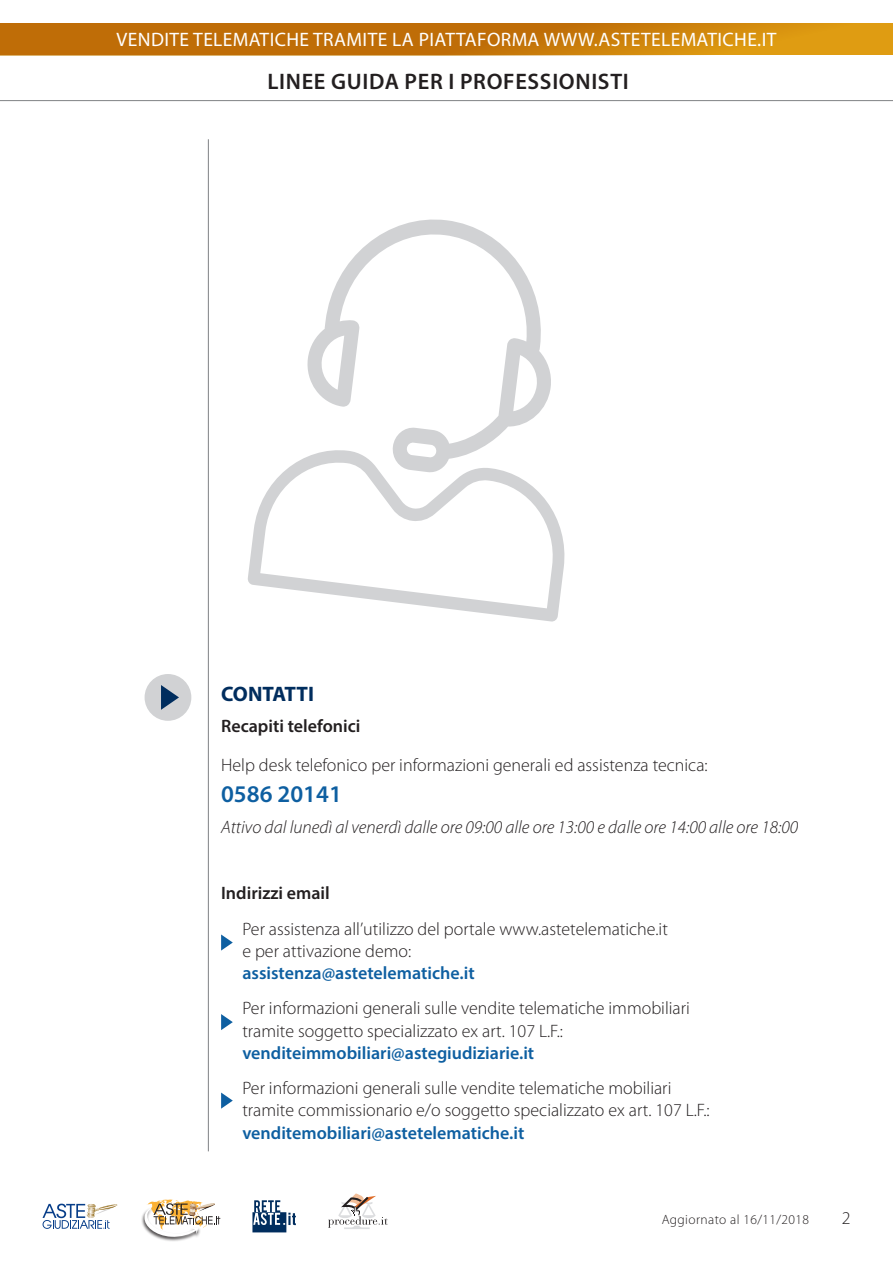
<style>
.page{position:relative;width:893px;height:1263px;background:#fff}
.page>*{position:absolute;margin:0;border:0;box-sizing:border-box;transform-origin:0 0}
.t1{font:600 24px "Myriad Pro";color:#0e5fa1}
.t2{font:600 22.5px "Myriad Pro";letter-spacing:.03em;color:#231f20}
.t3{font:700 21px "Myriad Pro";color:#002d5e}
.t4{font:19.5px "Myriad Pro";letter-spacing:.02em;color:#fff}
.t5{font:300 18px "Myriad Pro";color:#231f20}
.t6{font:600 18px "Myriad Pro";color:#0e5fa1}
.t7{font:italic 300 18px "Myriad Pro";color:#231f20}
.t8{font:600 18px "Myriad Pro";color:#231f20}
.t9{font:300 13.5px "Myriad Pro";letter-spacing:.03em;color:#231f20}
</style>
<div class="page">
<svg style="left:43px;top:1203px;width:74px;height:26px"></svg>
<svg style="left:328px;top:1193px;width:60px;height:36px"></svg>
<svg style="left:252px;top:1200px;width:44px;height:32px"></svg>
<div style="left:141px;top:1206px;width:60px;height:36px;background:#231f20;opacity:.82"></div>
<svg style="left:144px;top:1199px;width:76px;height:38px"></svg>
<hr style="left:208px;top:139px;width:1px;height:1012px;background:#808285">
<svg style="left:0;top:23px;width:893px;height:32px;background:#c77909"></svg>
<hr style="left:0;top:100px;width:893px;height:1px;background:#808285">
<svg style="left:307px;top:219px;width:244px;height:226px"></svg>
<svg style="left:248px;top:445px;width:317px;height:177px"></svg>
<div style="left:145px;top:674px;width:46px;height:47px;background:#d1d2d4;border-radius:50%"></div>
<svg style="left:161px;top:685px;width:18px;height:25px"></svg>
<svg style="left:221px;top:934px;width:12px;height:16px"></svg>
<svg style="left:221px;top:1014px;width:12px;height:16px"></svg>
<svg style="left:221px;top:1092px;width:12px;height:17px"></svg>
<p class="t4" style="left:117px;top:28px;width:661px">VENDITE TELEMATICHE TRAMITE LA PIATTAFORMA WWW.ASTETELEMATICHE.IT</p>
<p class="t2" style="left:267px;top:67px;width:363px">LINEE GUIDA PER I PROFESSIONISTI</p>
<p class="t3" style="left:221px;top:680px;width:94px">CONTATTI</p>
<p class="t8" style="left:221px;top:714px;width:141px">Recapiti telefonici</p>
<p class="t5" style="left:221px;top:754px;width:488px">Help desk telefonico per informazioni generali ed assistenza tecnica:</p>
<p class="t1" style="left:221px;top:778px;width:122px">0586 20141</p>
<p class="t7" style="left:221px;top:816px;width:578px">Attivo dal lunedì al venerdì dalle ore 09:00 alle ore 13:00 e dalle ore 14:00 alle ore 18:00</p>
<p class="t8" style="left:221px;top:882px;width:110px">Indirizzi email</p>
<p class="t5" style="left:242px;top:918px;width:427px">Per assistenza all’utilizzo del portale www.astetelematiche.it</p>
<p class="t5" style="left:242px;top:940px;width:170px">e per attivazione demo:</p>
<p class="t6" style="left:242px;top:962px;width:234px">assistenza@astetelematiche.it</p>
<p class="t5" style="left:242px;top:997px;width:449px">Per informazioni generali sulle vendite telematiche immobiliari</p>
<p class="t5" style="left:242px;top:1020px;width:322px">tramite soggetto specializzato ex art. 107 L.F.:</p>
<p class="t6" style="left:242px;top:1041px;width:293px">venditeimmobiliari@astegiudiziarie.it</p>
<p class="t5" style="left:242px;top:1077px;width:431px">Per informazioni generali sulle vendite telematiche mobiliari</p>
<p class="t5" style="left:242px;top:1099px;width:469px">tramite commissionario e/o soggetto specializzato ex art. 107 L.F.:</p>
<p class="t6" style="left:242px;top:1121px;width:283px">venditemobiliari@astetelematiche.it</p>
<p class="t9" style="left:662px;top:1212px;width:149px">Aggiornato al 16/11/2018</p>
<p class="t5" style="left:842px;top:1207px;width:10px">2</p>
</div>
